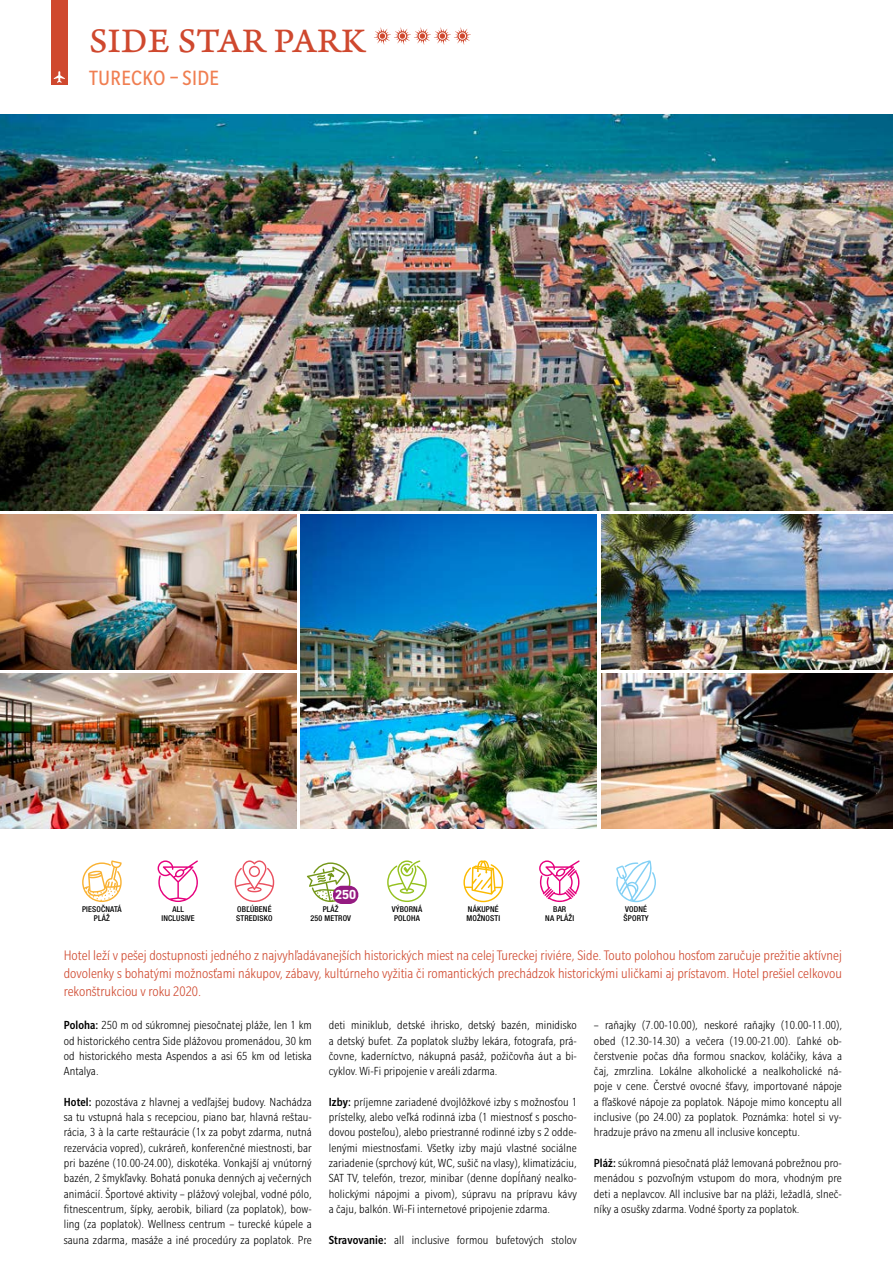
<style>
.page{position:relative;width:893px;height:1263px;background:#fff}
.page>*{position:absolute;margin:0;border:0;box-sizing:border-box;transform-origin:0 0}
.t1{font:36px "Arno Pro Caption";letter-spacing:.01em;color:#cf482e}
.t2{font:condensed 22.5px "Slate Pro";letter-spacing:.015em;color:#f07e51}
.t3{font:300 condensed 15px/18px "Slate Pro";color:#cf482e;text-align:justify}
.t4{font:700 13.35px "DIN Next Rounded LT Pro";color:#fff;scale:1.04 1}
.t5{font:300 condensed 12.75px/15.3px "Slate Pro";letter-spacing:.01em;color:#000;text-align:justify}
.t6{font:500 condensed 8.1px/8.6px "Helvetica Neue LT Pro";letter-spacing:.02em;color:#000}
.t7{font:500 condensed 7.95px/8.6px "Helvetica Neue LT Pro";letter-spacing:.02em;color:#000;text-align:center}
.s1{font-weight:500}
</style>
<div class="page">
<div style="left:51px;top:0;width:17px;height:85px;background:#cf482e"></div>
<img style="left:0;top:674px;width:296px;height:154px">
<img style="left:300px;top:514px;width:297px;height:314px">
<img style="left:601px;top:674px;width:292px;height:154px">
<img style="left:0;top:514px;width:296px;height:155px">
<img style="left:601px;top:514px;width:292px;height:155px">
<img style="left:0;top:115px;width:893px;height:395px">
<svg style="left:374px;top:28px;width:97px;height:17px"></svg>
<svg style="left:54px;top:71px;width:11px;height:12px"></svg>
<svg style="left:158px;top:860px;width:40px;height:42px"></svg>
<svg style="left:539px;top:860px;width:41px;height:42px"></svg>
<svg style="left:82px;top:860px;width:40px;height:42px"></svg>
<svg style="left:235px;top:860px;width:39px;height:42px"></svg>
<svg style="left:387px;top:860px;width:40px;height:42px"></svg>
<svg style="left:307px;top:862px;width:52px;height:42px"></svg>
<svg style="left:616px;top:860px;width:40px;height:42px"></svg>
<svg style="left:463px;top:860px;width:40px;height:42px"></svg>
<h1 class="t1" style="left:89px;top:20px;width:278px">SIDE STAR PARK</h1>
<h2 class="t2" style="left:89px;top:66px;width:132px">TURECKO – SIDE</h2>
<p class="t4" style="left:335px;top:887px;width:22px">250</p>
<p class="t7" style="left:82px;top:905px;width:41px">PIESOČNATÁ<br>PLÁŽ</p>
<p class="t7" style="left:236px;top:905px;width:38px;text-align:left">OBĽÚBENÉ<br>STREDISKO</p>
<p class="t7" style="left:392px;top:905px;width:32px;text-align:left">VÝBORNÁ<br>POLOHA</p>
<p class="t7" style="left:310px;top:905px;width:42px">PLÁŽ<br>250 METROV</p>
<p class="t6" style="left:466px;top:905px;width:35px">NÁKUPNÉ<br>MOŽNOSTI</p>
<p class="t7" style="left:162px;top:905px;width:35px">ALL<br>INCLUSIVE</p>
<p class="t7" style="left:545px;top:905px;width:30px">BAR<br>NA PLÁŽI</p>
<p class="t6" style="left:623px;top:905px;width:27px">VODNÉ<br>ŠPORTY</p>
<p class="t3" style="left:64px;top:946px;width:780px">Hotel leží v pešej dostupnosti jedného z najvyhľadávanejších historických miest na celej Tureckej riviére, Side. Touto polohou hosťom zaručuje prežitie aktívnej dovolenky s bohatými možnosťami nákupov, zábavy, kultúrneho vyžitia či romantických prechádzok historickými uličkami aj prístavom. Hotel prešiel celkovou rekonštrukciou v roku 2020.</p>
<p class="t5" style="left:64px;top:1017px;width:250px"><span class="s1">Poloha:</span> 250 m od súkromnej piesočnatej pláže, len 1 km od historického centra Side plážovou promenádou, 30 km od historického mesta Aspendos a asi 65 km od letiska Antalya.</p>
<p class="t5" style="left:64px;top:1094px;width:250px"><span class="s1">Hotel:</span> pozostáva z hlavnej a vedľajšej budovy. Nachádza sa tu vstupná hala s recepciou, piano bar, hlavná reštau&shy;rácia, 3 à la carte reštaurácie (1x za pobyt zdarma, nutná rezervácia vopred), cukráreň, konferenčné miestnosti, bar pri bazéne (10.00-24.00), diskotéka. Vonkajší aj vnútorný bazén, 2 šmykľavky. Bohatá ponuka denných aj večerných animácií. Športové aktivity – plážový volejbal, vodné pólo, fitnescentrum, šípky, aerobik, biliard (za poplatok), bow&shy;ling (za poplatok). Wellness centrum – turecké kúpele a sauna zdarma, masáže a iné procedúry za poplatok. Pre</p>
<p class="t5" style="left:594px;top:1017px;width:250px">– raňajky (7.00-10.00), neskoré raňajky (10.00-11.00), obed (12.30-14.30) a večera (19.00-21.00). Ľahké ob&shy;čerstvenie počas dňa formou snackov, koláčiky, káva a čaj, zmrzlina. Lokálne alkoholické a nealkoholické ná&shy;poje v cene. Čerstvé ovocné šťavy, importované nápoje a fľaškové nápoje za poplatok. Nápoje mimo konceptu all inclusive (po 24.00) za poplatok. Poznámka: hotel si vy&shy;hradzuje právo na zmenu all inclusive konceptu.</p>
<p class="t5" style="left:594px;top:1155px;width:250px"><span class="s1">Pláž:</span> súkromná piesočnatá pláž lemovaná pobrežnou pro&shy;menádou s pozvoľným vstupom do mora, vhodným pre deti a neplavcov. All inclusive bar na pláži, ležadlá, slneč&shy;níky a osušky zdarma. Vodné športy za poplatok.</p>
<p class="t5" style="left:329px;top:1017px;width:250px">deti miniklub, detské ihrisko, detský bazén, minidisko a detský bufet. Za poplatok služby lekára, fotografa, prá&shy;čovne, kaderníctvo, nákupná pasáž, požičovňa áut a bi&shy;cyklov. Wi-Fi pripojenie v areáli zdarma.</p>
<p class="t5" style="left:329px;top:1094px;width:250px"><span class="s1">Izby:</span> príjemne zariadené dvojlôžkové izby s možnosťou 1 prístelky, alebo veľká rodinná izba (1 miestnosť s poscho&shy;dovou posteľou), alebo priestranné rodinné izby s 2 odde&shy;lenými miestnosťami. Všetky izby majú vlastné sociálne zariadenie (sprchový kút, WC, sušič na vlasy), klimatizáciu, SAT TV, telefón, trezor, minibar (denne dopĺňaný nealko&shy;holickými nápojmi a pivom), súpravu na prípravu kávy a čaju, balkón. Wi-Fi internetové pripojenie zdarma.</p>
<p class="t5" style="left:329px;top:1232px;width:250px"><span class="s1">Stravovanie:</span> all inclusive formou bufetových stolov</p>
</div>
